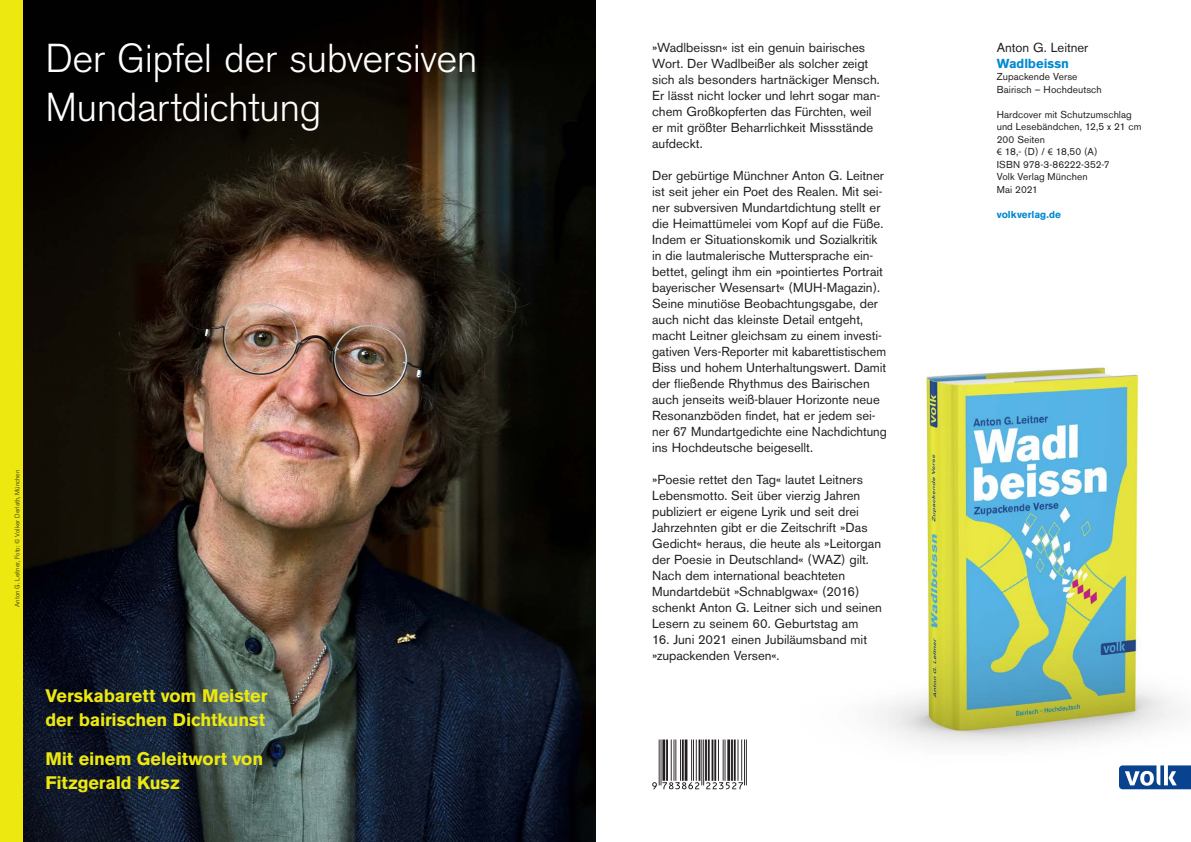
<style>
.page{position:relative;width:1191px;height:842px;background:#fff}
.page>*{position:absolute;margin:0;border:0;box-sizing:border-box;transform-origin:0 0}
.t1{font:300 40px/49px "Akzidenz Grotesk BE";letter-spacing:-.015em;color:#fff}
.t2{font:700 18px/24px "Akzidenz Grotesk BE";letter-spacing:-.005em;color:#ece810}
.t3{font:13px/16px "Akzidenz Grotesk BE";color:#231f20}
.t4{font:700 13px "Akzidenz Grotesk BE";letter-spacing:-.005em;color:#0089cf}
.t5{font:10px "Akzidenz Grotesk BE";letter-spacing:.01em;color:#231f20}
.t6{font:10px "Akzidenz Grotesk BE";letter-spacing:-.01em;color:#231f20}
.t7{font:700 10px "Akzidenz Grotesk BE";color:#0089cf}
.t8{font:300 6.5px "Akzidenz Grotesk BE";color:#231f20}
.s1{font-family:"Myriad Pro"}
</style>
<div class="page">
<img style="left:23px;top:0;width:572px;height:842px">
<img style="left:876px;top:367px;width:302px;height:378px">
<hr style="left:746px;top:739px;width:1px;height:46px;background:#231f20">
<hr style="left:744px;top:739px;width:1px;height:46px;background:#231f20">
<hr style="left:741px;top:739px;width:1px;height:42px;background:#231f20">
<hr style="left:737px;top:739px;width:1px;height:42px;background:#231f20">
<hr style="left:734px;top:739px;width:1px;height:42px;background:#231f20">
<hr style="left:731px;top:739px;width:2px;height:42px;background:#231f20">
<hr style="left:727px;top:739px;width:3px;height:42px;background:#231f20">
<hr style="left:724px;top:739px;width:1px;height:42px;background:#231f20">
<hr style="left:722px;top:739px;width:1px;height:42px;background:#231f20">
<hr style="left:718px;top:739px;width:1px;height:42px;background:#231f20">
<hr style="left:714px;top:739px;width:2px;height:42px;background:#231f20">
<hr style="left:711px;top:739px;width:2px;height:42px;background:#231f20">
<hr style="left:708px;top:739px;width:1px;height:42px;background:#231f20">
<hr style="left:705px;top:739px;width:2px;height:42px;background:#231f20">
<hr style="left:703px;top:739px;width:1px;height:46px;background:#231f20">
<hr style="left:701px;top:739px;width:1px;height:46px;background:#231f20">
<hr style="left:698px;top:739px;width:2px;height:42px;background:#231f20">
<hr style="left:696px;top:739px;width:1px;height:42px;background:#231f20">
<hr style="left:693px;top:739px;width:1px;height:42px;background:#231f20">
<hr style="left:691px;top:739px;width:1px;height:42px;background:#231f20">
<hr style="left:684px;top:739px;width:3px;height:42px;background:#231f20">
<hr style="left:682px;top:739px;width:1px;height:42px;background:#231f20">
<hr style="left:680px;top:739px;width:1px;height:42px;background:#231f20">
<hr style="left:675px;top:739px;width:1px;height:42px;background:#231f20">
<hr style="left:673px;top:739px;width:1px;height:42px;background:#231f20">
<hr style="left:671px;top:739px;width:1px;height:42px;background:#231f20">
<hr style="left:666px;top:739px;width:2px;height:42px;background:#231f20">
<hr style="left:662px;top:739px;width:3px;height:42px;background:#231f20">
<hr style="left:660px;top:739px;width:1px;height:46px;background:#231f20">
<hr style="left:658px;top:739px;width:1px;height:46px;background:#231f20">
<svg style="left:652px;top:782px;width:91px;height:7px"></svg>
<svg style="left:1119px;top:765px;width:72px;height:24px"></svg>
<div style="left:0;top:0;width:23px;height:842px;background:#ece810"></div>
<p class="t8" style="left:14px;top:607px;width:138px;rotate:-90deg">Anton G. Leitner, Foto: © Volker Derlath, München</p>
<p class="t1" style="left:45px;top:35px;width:434px">Der Gipfel der subversiven<br>Mundartdichtung</p>
<p class="t3" style="left:996px;top:40px;width:93px">Anton G. Leitner</p>
<p class="t3" style="left:652px;top:40px;width:230px">»Wadlbeissn« ist ein genuin bairisches Wort. Der Wadlbeißer als solcher zeigt sich als besonders hartnäckiger Mensch.<br>Er lässt nicht locker und lehrt sogar man&shy;chem Großkopferten das Fürchten, weil er mit größter Beharrlichkeit Missstände aufdeckt.</p>
<p class="t3" style="left:652px;top:168px;width:233px">Der gebürtige Münchner Anton G. Leitner</p>
<p class="t3" style="left:652px;top:184px;width:236px">ist seit jeher ein Poet des Realen. Mit sei&shy;ner subversiven Mundartdichtung stellt er die Heimattümelei vom Kopf auf die Füße.<br>Indem er Situationskomik und Sozialkritik in die lautmalerische Muttersprache ein&shy;bettet, gelingt ihm ein »pointiertes Portrait bayerischer Wesensart« (MUH-Magazin).<br>Seine minutiöse Beobachtungsgabe, der auch nicht das kleinste Detail entgeht, macht Leitner gleichsam zu einem investi&shy;gativen Vers-Reporter mit kabarettistischem Biss und hohem Unterhaltungswert. Damit der fließende Rhythmus des Bairischen auch jenseits weiß-blauer Horizonte neue Resonanzböden findet, hat er jedem sei&shy;ner 67 Mundartgedichte eine Nachdichtung ins Hochdeutsche beigesellt.</p>
<p class="t3" style="left:652px;top:472px;width:231px">»Poesie rettet den Tag« lautet Leitners Lebensmotto. Seit über vierzig Jahren publiziert er eigene Lyrik und seit drei Jahrzehnten gibt er die Zeitschrift »Das Gedicht« heraus, die heute als »Leitorgan der Poesie in Deutschland« (WAZ) gilt.<br>Nach dem international beachteten Mundartdebüt »Schnablgwax« (2016) schenkt Anton G. Leitner sich und seinen Lesern zu seinem 60. Geburtstag am</p>
<p class="t3" style="left:652px;top:632px;width:216px">16. Juni 2021 einen Jubiläumsband mit »zupackenden Versen«.</p>
<p class="t4" style="left:996px;top:56px;width:74px">Wadlbeissn</p>
<p class="t5" style="left:996px;top:71px;width:82px">Zupackende Verse</p>
<p class="t5" style="left:996px;top:83px;width:106px">Bairisch – Hochdeutsch</p>
<p class="t5" style="left:996px;top:108px;width:137px">Hardcover mit Schutzumschlag</p>
<p class="t5" style="left:996px;top:121px;width:146px">und Lesebändchen, 12,5 x 21 cm</p>
<p class="t5" style="left:996px;top:133px;width:50px">200 Seiten</p>
<p class="t5" style="left:996px;top:146px;width:102px"><span class="s1">€</span> 18,- (D) / <span class="s1">€</span> 18,50 (A)</p>
<p class="t6" style="left:996px;top:158px;width:115px">ISBN 978-3-86222-352-7</p>
<p class="t5" style="left:996px;top:171px;width:92px">Volk Verlag München</p>
<p class="t5" style="left:996px;top:183px;width:43px">Mai 2021</p>
<p class="t7" style="left:996px;top:208px;width:66px">volkverlag.de</p>
<p class="t2" style="left:45px;top:684px;width:223px">Verskabarett vom Meister der bairischen Dichtkunst</p>
<p class="t2" style="left:45px;top:747px;width:219px">Mit einem Geleitwort von<br>Fitzgerald Kusz</p>
</div>
